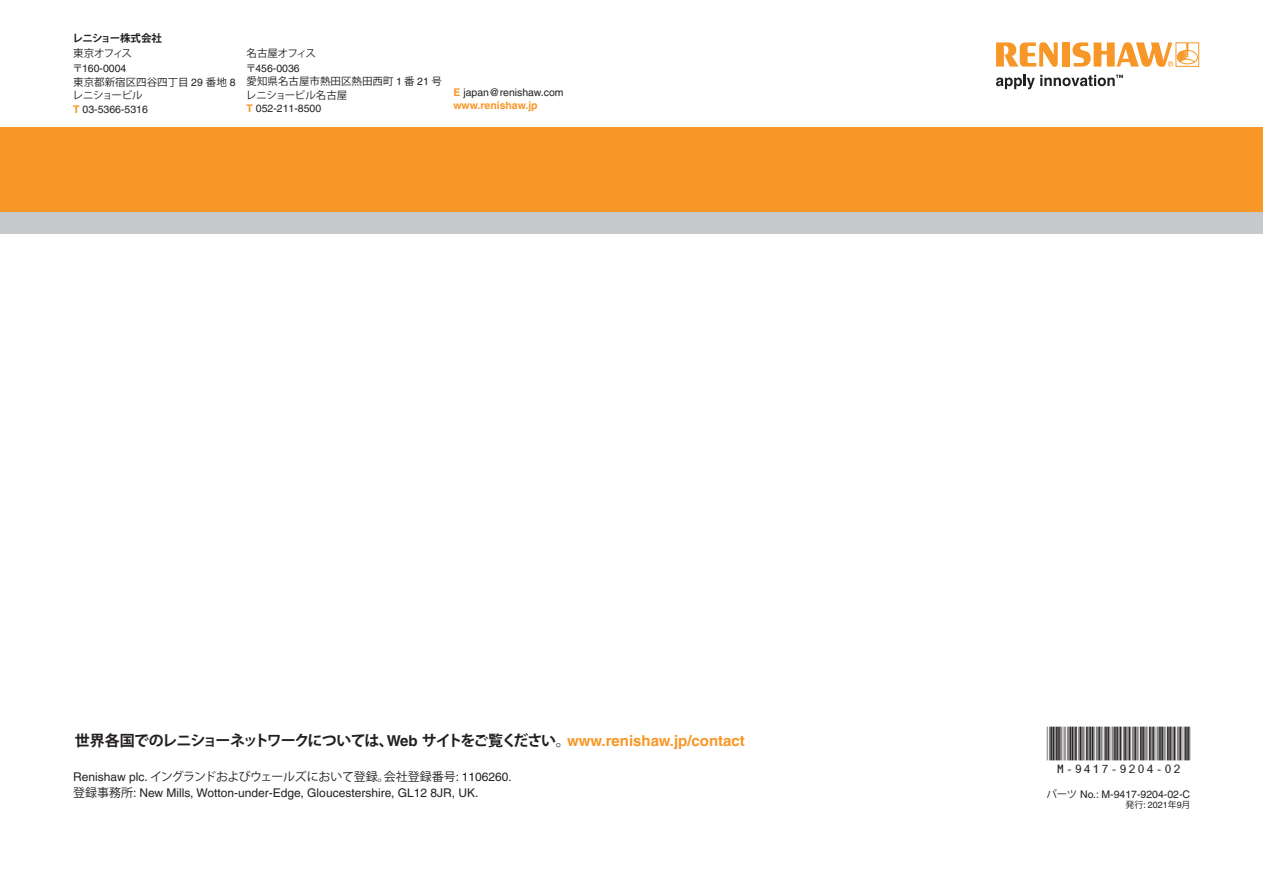
<style>
.page{position:relative;width:1263px;height:893px;background:#fff}
.page>*{position:absolute;margin:0;border:0;box-sizing:border-box;transform-origin:0 0}
.t1{font:48px "MBH16 B";color:#231f20}
.t2{font:700 15px "Koz Go Std";letter-spacing:-.075em;color:#231f20}
.t3{font:12px "Helvetica LT Pro";color:#231f20}
.t4{font:12px "Koz Go Std";letter-spacing:-.035em;color:#231f20}
.t5{font:10.5px/13.5px "Helvetica LT Pro";color:#231f20}
.t6{font:10.5px/13.5px "Koz Go Std";color:#231f20}
.t7{font:700 10.5px "Koz Go Std";letter-spacing:-.025em;color:#231f20}
.t8{font:10.5px "Koz Go Std";letter-spacing:-.05em;color:#231f20}
.t9{font:9px "Helvetica LT Pro";color:#231f20}
.s1{font-family:"Koz Go Std"}
.s2{font-family:"Helvetica LT Pro"}
.s3{font-weight:700;color:#f79727}
.s4{font-weight:400}
.s5{font-family:"Helvetica LT Pro";color:#f79727}
</style>
<div class="page">
<div style="left:0;top:128px;width:1263px;height:85px;background:#f79727"></div>
<div style="left:0;top:213px;width:1263px;height:21px;background:#c7c8ca"></div>
<svg style="left:996px;top:42px;width:62px;height:25px"></svg>
<div style="left:1062px;top:42px;width:8px;height:25px;background:#f79727"></div>
<div style="left:1175px;top:42px;width:24px;height:25px;border:1px solid #f79727"></div>
<svg style="left:1072px;top:42px;width:126px;height:25px"></svg>
<svg style="left:996px;top:75px;width:127px;height:14px"></svg>
<p class="t7" style="left:72px;top:32px;width:91px">レニショー株式会社</p>
<p class="t6" style="left:73px;top:47px;width:60px">東京オフィス</p>
<p class="t5" style="left:72px;top:62px;width:56px"><span class="s1">〒</span>160-0004</p>
<p class="t6" style="left:73px;top:76px;width:165px">東京都新宿区四谷四丁目 <span class="s2">29</span> 番地 <span class="s2">8</span>レニショービル</p>
<p class="t5" style="left:73px;top:103px;width:76px"><span class="s3">T</span> 03-5366-5316</p>
<p class="t8" style="left:247px;top:46px;width:71px">名古屋オフィス</p>
<p class="t5" style="left:246px;top:61px;width:56px"><span class="s1">〒</span>456-0036</p>
<p class="t6" style="left:246px;top:75px;width:198px">愛知県名古屋市熱田区熱田西町 <span class="s2">1</span> 番 <span class="s2">21</span> 号レニショービル名古屋</p>
<p class="t5" style="left:247px;top:102px;width:76px"><span class="s3">T</span> 052-211-8500</p>
<p class="t5" style="left:453px;top:85px;width:112px"><span class="s3">E</span> japan@renishaw.com <span class="s3">www.renishaw.jp</span></p>
<h2 class="t2" style="left:75px;top:731px;width:672px">世界各国でのレニショーネットワークについては、<span class="s2">Web</span> サイトをご覧ください<span class="s4">。</span><span class="s5">www.renishaw.jp/contact</span></h2>
<p class="t4" style="left:73px;top:769px;width:440px"><span class="s2">Renishaw plc.</span> イングランドおよびウェールズにおいて登録。会社登録番号<span class="s2">: 1106260.</span></p>
<p class="t3" style="left:73px;top:786px;width:407px"><span class="s1">登録事務所</span>: New Mills, Wotton-under-Edge, Gloucestershire, GL12 8JR, UK.</p>
<h1 class="t1" style="left:1047px;top:729px;width:145px">*M-9417-9204-02*</h1>
<p class="t5" style="left:1046px;top:788px;width:145px"><span class="s1">パーツ</span> No.: M-9417-9204-02-C</p>
<p class="t9" style="left:1125px;top:799px;width:67px"><span class="s1">発行</span>: 2021<span class="s1">年</span>9<span class="s1">月</span></p>
</div>
